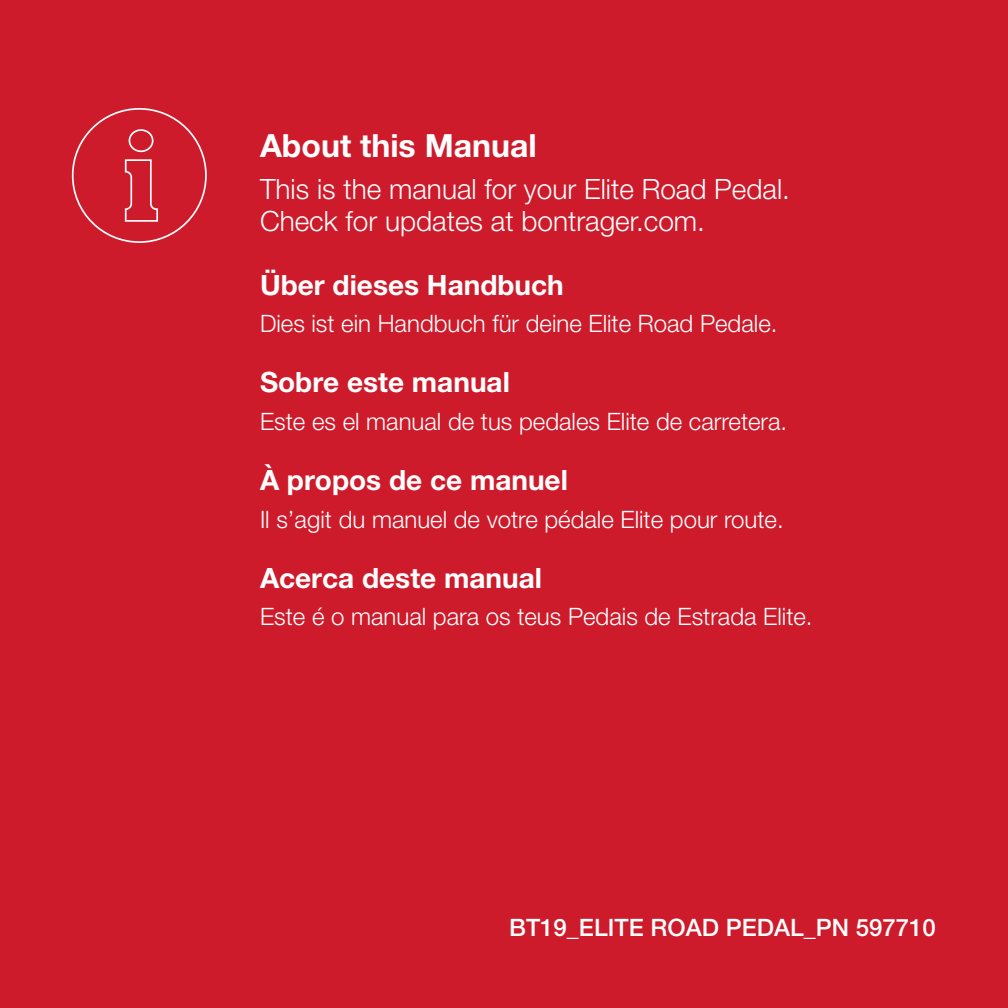
<style>
.page{position:relative;width:1008px;height:1008px;background:#ce1b2b}
.page>*{position:absolute;margin:0;border:0;box-sizing:border-box;transform-origin:0 0}
.t1{font:700 32px "Helvetica Neue LT Pro";color:#fff}
.t2{font:300 28px/32px "Helvetica Neue LT Pro";color:#fff}
.t3{font:700 28px "Helvetica Neue LT Pro";color:#fff}
.t4{font:300 24px "Helvetica Neue LT Pro";color:#fff}
.t5{font:500 24px "Helvetica Neue LT Pro";color:#fff}
</style>
<div class="page">
<svg style="left:71px;top:108px;width:136px;height:135px"></svg>
<h1 class="t1" style="left:260px;top:126px;width:278px">About this Manual</h1>
<p class="t2" style="left:260px;top:172px;width:532px">This is the manual for your Elite Road Pedal.<br>Check for updates at bontrager.com.</p>
<p class="t3" style="left:260px;top:267px;width:305px">Über dieses Handbuch</p>
<p class="t4" style="left:260px;top:309px;width:519px">Dies ist ein Handbuch für deine Elite Road Pedale.</p>
<p class="t3" style="left:260px;top:365px;width:251px">Sobre este manual</p>
<p class="t4" style="left:260px;top:407px;width:529px">Este es el manual de tus pedales Elite de carretera.</p>
<p class="t3" style="left:260px;top:463px;width:309px">À propos de ce manuel</p>
<p class="t4" style="left:260px;top:504px;width:525px">Il s’agit du manuel de votre pédale Elite pour route.</p>
<p class="t3" style="left:260px;top:560px;width:284px">Acerca deste manual</p>
<p class="t4" style="left:260px;top:602px;width:554px">Este é o manual para os teus Pedais de Estrada Elite.</p>
<p class="t5" style="left:509px;top:913px;width:428px">BT19_ELITE ROAD PEDAL_PN 597710</p>
</div>
